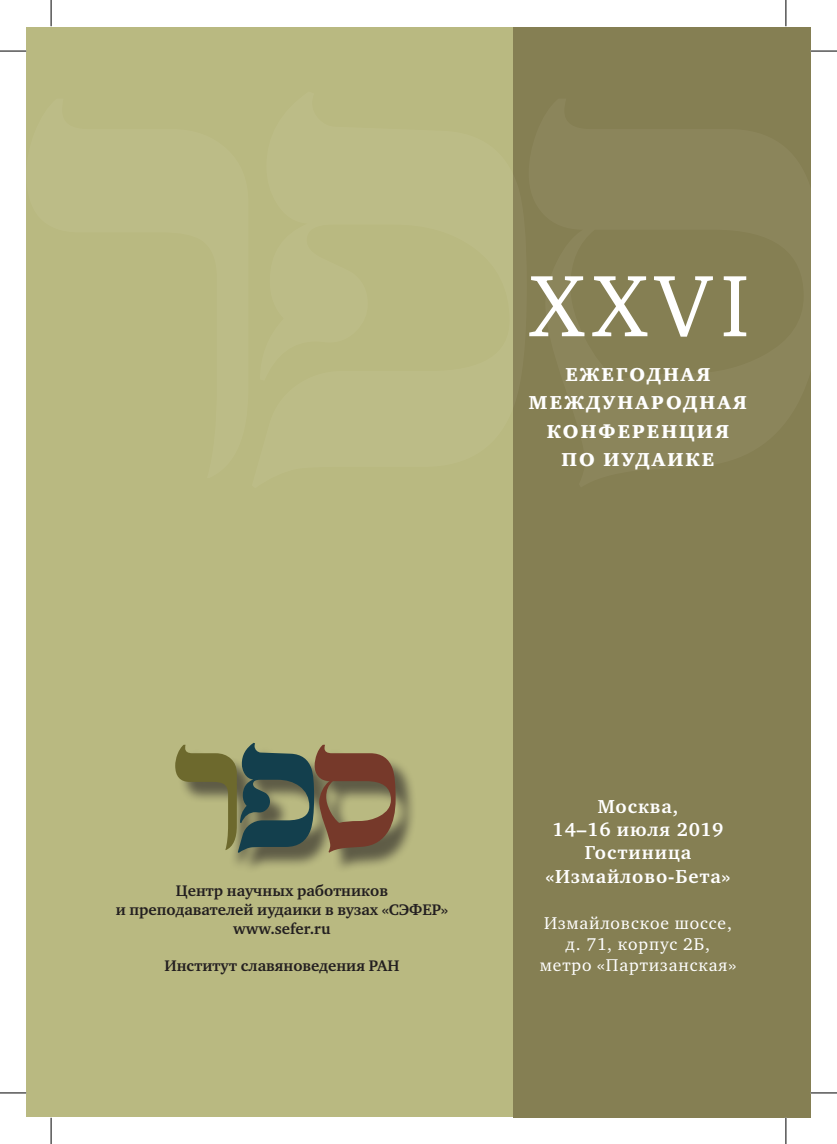
<style>
.page{position:relative;width:837px;height:1144px;background:#fff}
.page>*{position:absolute;margin:0;border:0;box-sizing:border-box;transform-origin:0 0}
.t1{font:89.25px "Charter C";color:#fff}
.t2{font:700 19.25px/23.1px "Charter ITC";letter-spacing:.05em;color:#fff;text-align:center}
.t3{font:19.25px/28.5px "Charter ITC Black";letter-spacing:.11em;color:#fff;text-align:center}
.t4{font:17.5px/21px "Charter ITC";letter-spacing:.05em;color:#fff;text-align:center}
.t5{font:700 15.75px/18.9px "Charter ITC";color:#231f20;text-align:center}
</style>
<div class="page">
<div style="left:26px;top:27px;width:783px;height:1090px;background:#b9b981"></div>
<div style="left:512px;top:27px;width:298px;height:1091px;background:#857f53"></div>
<div style="left:178px;top:747px;width:239px;height:126px;background:#231f20;opacity:.6"></div>
<svg style="left:175px;top:743px;width:220px;height:110px"></svg>
<svg style="left:0;top:51px;width:26px;height:1px"></svg>
<svg style="left:810px;top:51px;width:26px;height:1px"></svg>
<svg style="left:0;top:1092px;width:26px;height:1px"></svg>
<svg style="left:810px;top:1092px;width:26px;height:1px"></svg>
<svg style="left:51px;top:0;width:1px;height:26px"></svg>
<svg style="left:51px;top:1118px;width:1px;height:26px"></svg>
<svg style="left:785px;top:0;width:1px;height:26px"></svg>
<svg style="left:785px;top:1118px;width:1px;height:26px"></svg>
<h1 class="t1" style="left:530px;top:257px;width:221px">XXVI</h1>
<p class="t3" style="left:529px;top:360px;width:219px">ЕЖЕГОДНАЯ<br>МЕЖДУНАРОДНАЯ<br>КОНФЕРЕНЦИЯ<br>ПО ИУДАИКЕ</p>
<p class="t5" style="left:116px;top:881px;width:334px">Центр научных работников<br>и преподавателей иудаики в вузах «СЭФЕР» www.sefer.ru</p>
<p class="t5" style="left:164px;top:957px;width:236px">Институт славяноведения РАН</p>
<p class="t2" style="left:545px;top:795px;width:187px">Москва,<br>14–16 июля 2019<br>Гостиница «Измайлово-Бета»</p>
<p class="t4" style="left:539px;top:913px;width:198px">Измайловское шоссе, д. 71, корпус 2Б, метро «Партизанская»</p>
</div>
